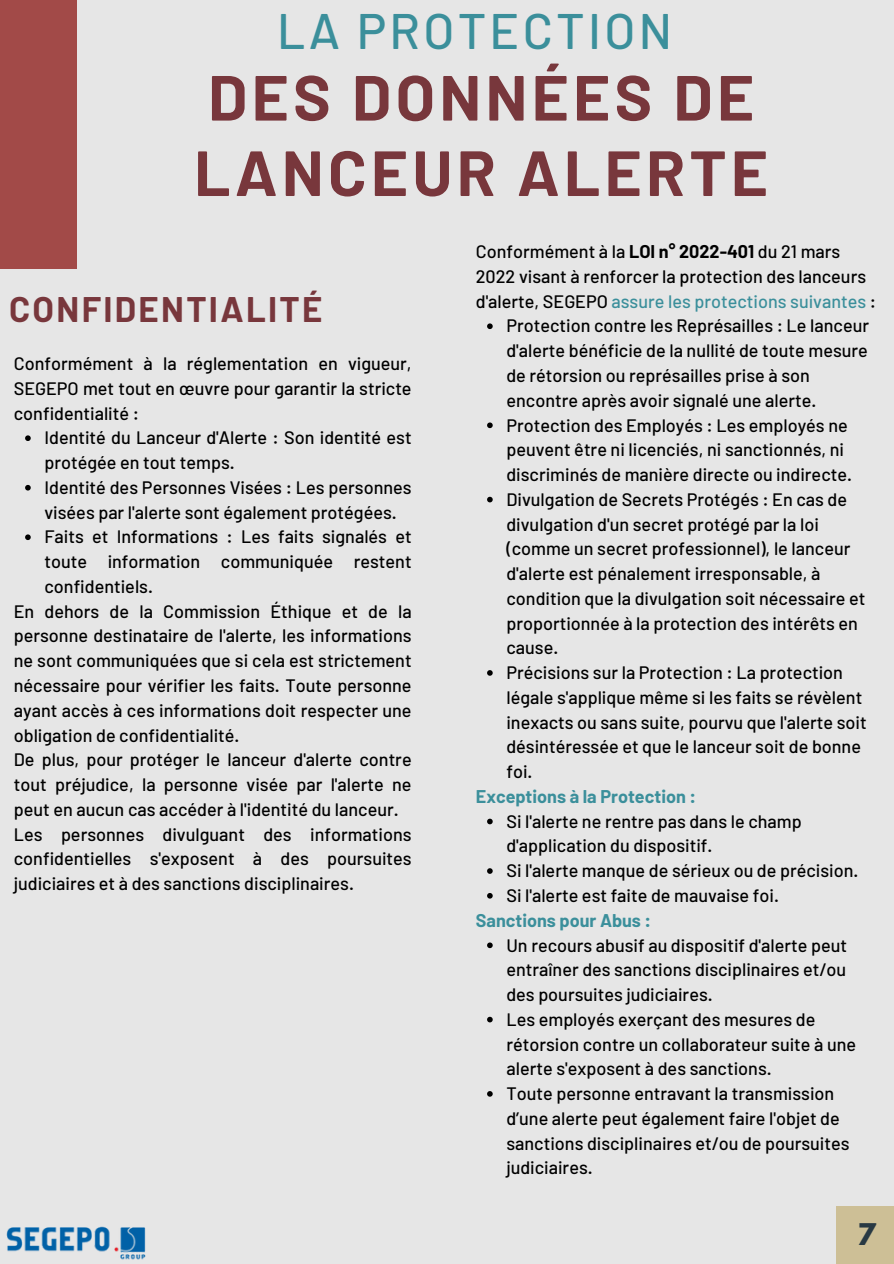
<style>
.page{position:relative;width:894px;height:1264px;background:#fff}
.page>*{position:absolute;margin:0;border:0;box-sizing:border-box;transform-origin:0 0}
.t1{font:700 63.75px/75.3px "Barlow";letter-spacing:.065em;color:#78373c}
.t2{font:500 49.8px "Barlow";letter-spacing:.065em;color:#3b8f9b}
.t3{font:700 34.65px "Barlow";letter-spacing:.065em;color:#78373c}
.t4{font:700 26.4px "League Spartan";color:#283943}
.t5{font:500 18px/24.8px "Barlow";color:#000}
.t6{font:700 18px "Barlow";color:#3b8f9b}
.s1{font-weight:700}
.s2{color:#3b8f9b}
</style>
<div class="page">
<div style="left:0;top:0;width:893px;height:1263px;background:#e6e6e6"></div>
<div style="left:0;top:0;width:76px;height:268px;background:#a24a48"></div>
<img style="left:6px;top:1226px;width:140px;height:34px">
<svg style="left:25px;top:435px;width:6px;height:6px"></svg>
<svg style="left:25px;top:485px;width:6px;height:5px"></svg>
<svg style="left:25px;top:534px;width:6px;height:6px"></svg>
<svg style="left:487px;top:323px;width:5px;height:6px"></svg>
<svg style="left:487px;top:422px;width:5px;height:6px"></svg>
<svg style="left:487px;top:497px;width:5px;height:5px"></svg>
<svg style="left:487px;top:670px;width:5px;height:5px"></svg>
<svg style="left:487px;top:818px;width:5px;height:6px"></svg>
<svg style="left:487px;top:868px;width:5px;height:5px"></svg>
<svg style="left:487px;top:893px;width:5px;height:5px"></svg>
<svg style="left:487px;top:942px;width:5px;height:6px"></svg>
<svg style="left:487px;top:1016px;width:5px;height:6px"></svg>
<svg style="left:487px;top:1091px;width:5px;height:5px"></svg>
<div style="left:836px;top:1206px;width:57px;height:57px;background:#cdbf96"></div>
<h1 class="t2" style="left:277px;top:-1px;width:396px">LA PROTECTION</h1>
<h2 class="t1" style="left:194px;top:57px;width:575px">DES DONNÉES DE<br>LANCEUR ALERTE</h2>
<h4 class="t3" style="left:9px;top:287px;width:315px">CONFIDENTIALITÉ</h4>
<p class="t5" style="left:14px;top:350px;width:399px;text-align:justify">Conformément à la réglementation en vigueur, SEGEPO met tout en œuvre pour garantir la stricte confidentialité :</p>
<p class="t5" style="left:44px;top:425px;width:368px">Identité du Lanceur d'Alerte : Son identité est protégée en tout temps.</p>
<p class="t5" style="left:44px;top:474px;width:368px">Identité des Personnes Visées : Les personnes visées par l'alerte sont également protégées.</p>
<h4 class="t5" style="left:44px;top:524px;width:368px;text-align:justify">Faits et Informations : Les faits signalés et toute information communiquée restent confidentiels.</h4>
<p class="t5" style="left:14px;top:598px;width:399px">En dehors de la Commission Éthique et de la personne destinataire de l'alerte, les informations ne sont communiquées que si cela est strictement nécessaire pour vérifier les faits. Toute personne ayant accès à ces informations doit respecter une obligation de confidentialité.<br>De plus, pour protéger le lanceur d'alerte contre tout préjudice, la personne visée par l'alerte ne peut en aucun cas accéder à l'identité du lanceur.<br>Les personnes divulguant des informations confidentielles s'exposent à des poursuites judiciaires et à des sanctions disciplinaires.</p>
<p class="t5" style="left:475px;top:238px;width:402px">Conformément à la <span class="s1">LOI n° 2022-401</span> du 21 mars<br>2022 visant à renforcer la protection des lanceurs d'alerte, SEGEPO <span class="s2">assure les protections suivantes</span> :</p>
<p class="t5" style="left:506px;top:313px;width:364px">Protection contre les Représailles : Le lanceur d'alerte bénéficie de la nullité de toute mesure de rétorsion ou représailles prise à son encontre après avoir signalé une alerte.</p>
<h4 class="t5" style="left:506px;top:412px;width:347px">Protection des Employés : Les employés ne peuvent être ni licenciés, ni sanctionnés, ni discriminés de manière directe ou indirecte.</h4>
<p class="t5" style="left:506px;top:486px;width:360px">Divulgation de Secrets Protégés : En cas de divulgation d'un secret protégé par la loi (comme un secret professionnel), le lanceur d'alerte est pénalement irresponsable, à condition que la divulgation soit nécessaire et proportionnée à la protection des intérêts en cause.</p>
<p class="t5" style="left:506px;top:659px;width:361px">Précisions sur la Protection : La protection légale s'applique même si les faits se révèlent inexacts ou sans suite, pourvu que l'alerte soit désintéressée et que le lanceur soit de bonne foi.</p>
<p class="t6" style="left:475px;top:785px;width:222px">Exceptions à la Protection :</p>
<h3 class="t5" style="left:506px;top:808px;width:297px">Si l'alerte ne rentre pas dans le champ d'application du dispositif.</h3>
<h4 class="t5" style="left:506px;top:857px;width:353px">Si l'alerte manque de sérieux ou de précision.</h4>
<p class="t5" style="left:506px;top:882px;width:274px">Si l'alerte est faite de mauvaise foi.</p>
<p class="t6" style="left:475px;top:908px;width:177px">Sanctions pour Abus :</p>
<p class="t5" style="left:506px;top:931px;width:342px;text-align:justify">Un recours abusif au dispositif d'alerte peut entraîner des sanctions disciplinaires et/ou des poursuites judiciaires.</p>
<h4 class="t5" style="left:506px;top:1006px;width:351px">Les employés exerçant des mesures de rétorsion contre un collaborateur suite à une alerte s'exposent à des sanctions.</h4>
<p class="t5" style="left:506px;top:1080px;width:344px">Toute personne entravant la transmission d’une alerte peut également faire l'objet de sanctions disciplinaires et/ou de poursuites judiciaires.</p>
<p class="t4" style="left:857px;top:1221px;width:20px">7</p>
</div>
